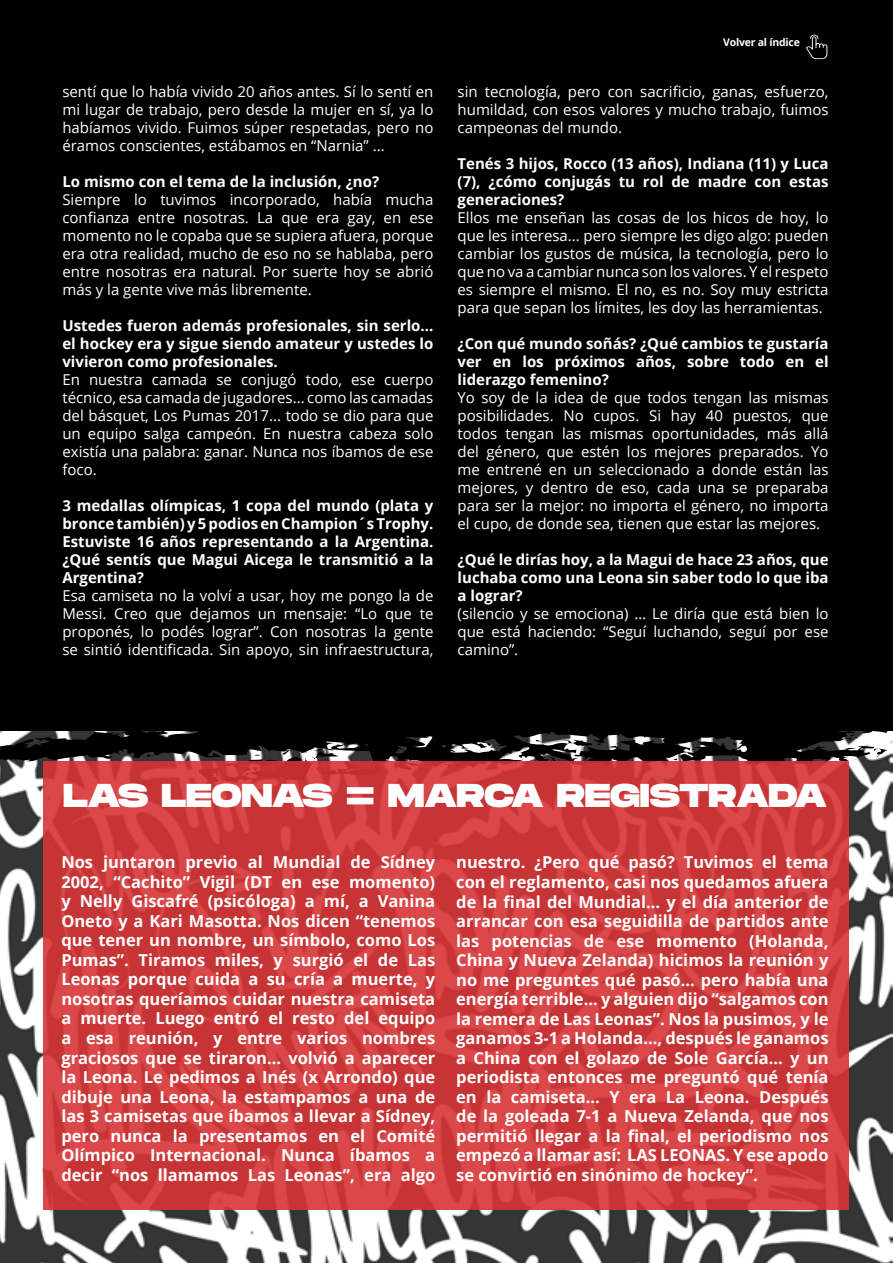
<style>
.page{position:relative;width:893px;height:1263px;background:#000}
.page>*{position:absolute;margin:0;border:0;box-sizing:border-box;transform-origin:0 0}
.t1{font:800 33px "Monument Extended";color:#fff}
.t2{font:700 16.5px/19.5px "Open Sans";color:#fff;text-align:justify}
.t3{font:15px/18px "Open Sans";color:#fff;text-align:justify}
.t4{font:700 15px/18px "Open Sans";color:#fff;text-align:justify}
.t5{font:700 10.5px "Open Sans";letter-spacing:-.02em;color:#fff}
</style>
<div class="page">
<img style="left:0;top:741px;width:893px;height:522px">
<svg style="left:0;top:731px;width:874px;height:41px"></svg>
<svg style="left:837px;top:731px;width:56px;height:10px"></svg>
<svg style="left:868px;top:749px;width:19px;height:8px"></svg>
<svg style="left:733px;top:759px;width:7px;height:2px"></svg>
<svg style="left:690px;top:748px;width:6px;height:2px"></svg>
<svg style="left:669px;top:756px;width:10px;height:4px"></svg>
<svg style="left:615px;top:743px;width:12px;height:7px"></svg>
<svg style="left:562px;top:739px;width:39px;height:8px"></svg>
<svg style="left:535px;top:738px;width:7px;height:4px"></svg>
<svg style="left:544px;top:755px;width:19px;height:6px"></svg>
<svg style="left:520px;top:759px;width:14px;height:2px"></svg>
<svg style="left:489px;top:746px;width:7px;height:2px"></svg>
<svg style="left:199px;top:749px;width:179px;height:12px"></svg>
<svg style="left:146px;top:754px;width:8px;height:3px"></svg>
<svg style="left:0;top:731px;width:30px;height:1px"></svg>
<div style="left:43px;top:761px;width:806px;height:449px;background:linear-gradient(to right,#ce3c3d,#cf3d3f)"></div>
<svg style="left:806px;top:35px;width:21px;height:24px"></svg>
<p class="t3" style="left:62px;top:82px;width:373px">sentí que lo había vivido 20 años antes. Sí lo sentí en mi lugar de trabajo, pero desde la mujer en sí, ya lo habíamos vivido. Fuimos súper respetadas, pero no éramos conscientes, estábamos en “Narnia” ...</p>
<p class="t4" style="left:62px;top:172px;width:318px">Lo mismo con el tema de la inclusión, ¿no?</p>
<p class="t3" style="left:62px;top:190px;width:373px">Siempre lo tuvimos incorporado, había mucha confianza entre nosotras. La que era gay, en ese momento no le copaba que se supiera afuera, porque era otra realidad, mucho de eso no se hablaba, pero entre nosotras era natural. Por suerte hoy se abrió más y la gente vive más libremente.</p>
<p class="t4" style="left:62px;top:316px;width:372px">Ustedes fueron además profesionales, sin serlo... el hockey era y sigue siendo amateur y ustedes lo vivieron como profesionales.</p>
<p class="t3" style="left:62px;top:370px;width:372px">En nuestra camada se conjugó todo, ese cuerpo técnico, esa camada de jugadores... como las camadas del básquet, Los Pumas 2017... todo se dio para que un equipo salga campeón. En nuestra cabeza solo existía una palabra: ganar. Nunca nos íbamos de ese foco.</p>
<p class="t4" style="left:62px;top:496px;width:372px">3 medallas olímpicas, 1 copa del mundo (plata y bronce también) y 5 podios en Champion´s Trophy.<br>Estuviste 16 años representando a la Argentina. ¿Qué sentís que Magui Aicega le transmitió a la Argentina?</p>
<p class="t3" style="left:62px;top:586px;width:372px">Esa camiseta no la volví a usar, hoy me pongo la de Messi. Creo que dejamos un mensaje: “Lo que te proponés, lo podés lograr”. Con nosotras la gente se sintió identificada. Sin apoyo, sin infraestructura,</p>
<p class="t5" style="left:723px;top:35px;width:78px">Volver al índice</p>
<p class="t3" style="left:458px;top:82px;width:372px">sin tecnología, pero con sacrificio, ganas, esfuerzo, humildad, con esos valores y mucho trabajo, fuimos campeonas del mundo.</p>
<p class="t4" style="left:458px;top:154px;width:372px">Tenés 3 hijos, Rocco (13 años), Indiana (11) y Luca (7), ¿cómo conjugás tu rol de madre con estas generaciones?</p>
<p class="t3" style="left:458px;top:208px;width:373px">Ellos me enseñan las cosas de los hicos de hoy, lo que les interesa... pero siempre les digo algo: pueden cambiar los gustos de música, la tecnología, pero lo que no va a cambiar nunca son los valores. Y el respeto es siempre el mismo. El no, es no. Soy muy estricta para que sepan los límites, les doy las herramientas.</p>
<p class="t4" style="left:458px;top:334px;width:372px">¿Con qué mundo soñás? ¿Qué cambios te gustaría ver en los próximos años, sobre todo en el liderazgo femenino?</p>
<p class="t3" style="left:458px;top:388px;width:373px">Yo soy de la idea de que todos tengan las mismas posibilidades. No cupos. Si hay 40 puestos, que todos tengan las mismas oportunidades, más allá del género, que estén los mejores preparados. Yo me entrené en un seleccionado a donde están las mejores, y dentro de eso, cada una se preparaba para ser la mejor: no importa el género, no importa el cupo, de donde sea, tienen que estar las mejores.</p>
<p class="t4" style="left:458px;top:550px;width:373px">¿Qué le dirías hoy, a la Magui de hace 23 años, que luchaba como una Leona sin saber todo lo que iba a lograr?</p>
<p class="t3" style="left:458px;top:604px;width:372px">(silencio y se emociona) … Le diría que está bien lo que está haciendo: “Seguí luchando, seguí por ese camino”.</p>
<h1 class="t1" style="left:63px;top:771px;width:765px">LAS LEONAS = MARCA REGISTRADA</h1>
<p class="t2" style="left:61px;top:852px;width:375px">Nos juntaron previo al Mundial de Sídney 2002, “Cachito” Vigil (DT en ese momento) y Nelly Giscafré (psicóloga) a mí, a Vanina Oneto y a Kari Masotta. Nos dicen “tenemos que tener un nombre, un símbolo, como Los Pumas”. Tiramos miles, y surgió el de Las Leonas porque cuida a su cría a muerte, y nosotras queríamos cuidar nuestra camiseta a muerte. Luego entró el resto del equipo a esa reunión, y entre varios nombres graciosos que se tiraron... volvió a aparecer la Leona. Le pedimos a Inés (x Arrondo) que dibuje una Leona, la estampamos a una de las 3 camisetas que íbamos a llevar a Sídney, pero nunca la presentamos en el Comité Olímpico Internacional. Nunca íbamos a decir “nos llamamos Las Leonas”, era algo</p>
<p class="t2" style="left:456px;top:852px;width:374px">nuestro. ¿Pero qué pasó? Tuvimos el tema con el reglamento, casi nos quedamos afuera de la final del Mundial... y el día anterior de arrancar con esa seguidilla de partidos ante las potencias de ese momento (Holanda, China y Nueva Zelanda) hicimos la reunión y no me preguntes qué pasó... pero había una energía terrible... y alguien dijo “salgamos con la remera de Las Leonas”. Nos la pusimos, y le ganamos 3-1 a Holanda..., después le ganamos a China con el golazo de Sole García... y un periodista entonces me preguntó qué tenía en la camiseta... Y era La Leona. Después de la goleada 7-1 a Nueva Zelanda, que nos permitió llegar a la final, el periodismo nos empezó a llamar así: LAS LEONAS. Y ese apodo se convirtió en sinónimo de hockey”.</p>
</div>
